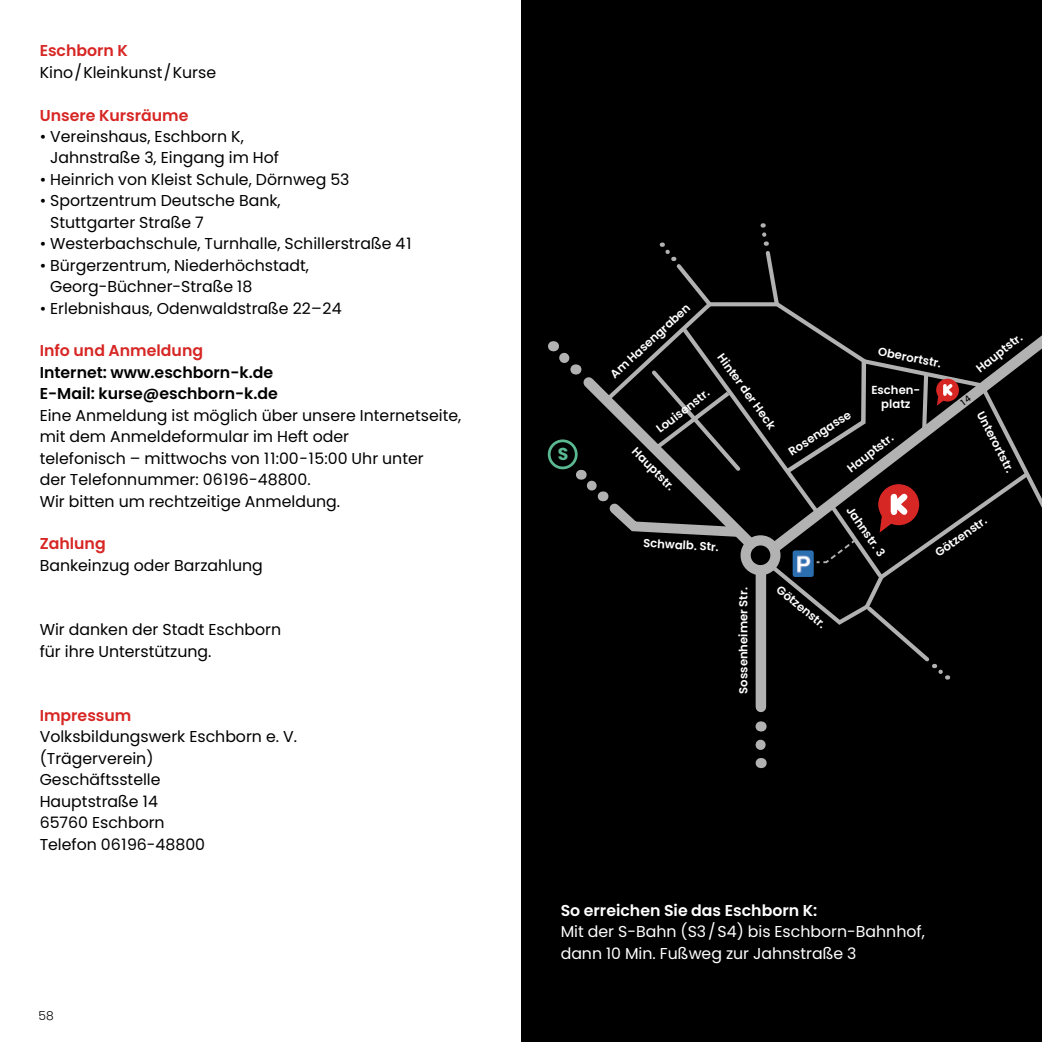
<style>
.page{position:relative;width:1042px;height:1042px;background:#fff}
.page>*{position:absolute;margin:0;border:0;box-sizing:border-box;transform-origin:0 0}
.t1{font:700 17.32px "Poppins";color:#5ab991}
.t2{font:15.75px/21.3px "Poppins";color:#000}
.t3{font:15.75px/21.3px "Poppins";color:#fff}
.t4{font:600 15.75px "Poppins";color:#d72725}
.t5{font:600 15.75px/21.3px "Poppins";color:#000}
.t6{font:600 15.75px "Poppins";color:#fff}
.t7{font:300 12.25px "Poppins";color:#000}
.t8{font:600 11.72px/14px "Poppins";color:#fff;text-align:center}
.t9{font:600 11.55px "Poppins";color:#fff}
</style>
<div class="page">
<div style="left:521px;top:0;width:521px;height:1042px;background:#000"></div>
<div style="left:548px;top:439px;width:29px;height:30px;border:3px solid #5ab991;border-radius:50%"></div>
<div style="left:755px;top:571px;width:11px;height:136px;background:#b2b2b2"></div>
<svg style="left:755px;top:745px;width:11px;height:23px"></svg>
<svg style="left:550px;top:223px;width:492px;height:457px"></svg>
<p class="t4" style="left:40px;top:42px;width:90px">Eschborn K</p>
<p class="t2" style="left:40px;top:62px;width:178px">Kino/Kleinkunst/Kurse</p>
<p class="t4" style="left:40px;top:106px;width:150px">Unsere Kursräume</p>
<p class="t2" style="left:50px;top:126px;width:230px;text-indent:-10px">• Vereinshaus, Eschborn K,<br>Jahnstraße 3, Eingang im Hof</p>
<p class="t2" style="left:40px;top:169px;width:311px">• Heinrich von Kleist Schule, Dörnweg 53</p>
<p class="t2" style="left:50px;top:190px;width:232px;text-indent:-10px">• Sportzentrum Deutsche Bank,<br>Stuttgarter Straße 7</p>
<p class="t2" style="left:40px;top:233px;width:373px">• Westerbachschule, Turnhalle, Schillerstraße 41</p>
<p class="t2" style="left:50px;top:254px;width:260px;text-indent:-10px">• Bürgerzentrum, Niederhöchstadt,<br>Georg-Büchner-Straße 18</p>
<p class="t2" style="left:40px;top:297px;width:303px">• Erlebnishaus, Odenwaldstraße 22–24</p>
<p class="t4" style="left:40px;top:342px;width:165px">Info und Anmeldung</p>
<p class="t5" style="left:40px;top:362px;width:240px">Internet: www.eschborn-k.de<br>E-Mail: kurse@eschborn-k.de</p>
<p class="t2" style="left:40px;top:405px;width:423px">Eine Anmeldung ist möglich über unsere Internetseite, mit dem Anmeldeformular im Heft oder<br>telefonisch – mittwochs von 11:00-15:00 Uhr unter<br>der Telefonnummer: 06196-48800.<br>Wir bitten um rechtzeitige Anmeldung.</p>
<p class="t4" style="left:40px;top:535px;width:68px">Zahlung</p>
<p class="t2" style="left:40px;top:555px;width:225px">Bankeinzug oder Barzahlung</p>
<p class="t2" style="left:40px;top:619px;width:243px">Wir danken der Stadt Eschborn für ihre Unterstützung.</p>
<p class="t4" style="left:40px;top:706px;width:93px">Impressum</p>
<p class="t2" style="left:40px;top:726px;width:259px">Volksbildungswerk Eschborn e. V. (Trägerverein)<br>Geschäftsstelle<br>Hauptstraße 14<br>65760 Eschborn<br>Telefon 06196-48800</p>
<p class="t7" style="left:38px;top:1008px;width:17px">58</p>
<p class="t1" style="left:558px;top:444px;width:12px">S</p>
<p class="t8" style="left:607px;top:371px;width:105px;rotate:-43deg">Am Hasengraben</p>
<p class="t8" style="left:653px;top:425px;width:65px;rotate:-38deg">Louisenstr.</p>
<p class="t8" style="left:726px;top:351px;width:92px;rotate:54deg">Hinter der Heck</p>
<p class="t8" style="left:880px;top:344px;width:66px;rotate:12deg">Oberortstr.</p>
<p class="t8" style="left:871px;top:383px;width:50px">Eschen&shy;platz</p>
<p class="t8" style="left:786px;top:446px;width:73px;rotate:-33deg">Rosengasse</p>
<p class="t9" style="left:844px;top:464px;width:56px;rotate:-38deg">Hauptstr.</p>
<p class="t8" style="left:639px;top:444px;width:56px;rotate:45deg">Hauptstr.</p>
<p class="t9" style="left:973px;top:364px;width:56px;rotate:-38deg">Hauptstr.</p>
<p class="t9" style="left:986px;top:409px;width:69px;rotate:63deg">Unterortstr.</p>
<p class="t8" style="left:644px;top:536px;width:77px;rotate:3deg">Schwalb. Str.</p>
<p class="t8" style="left:736px;top:693px;width:108px;rotate:-90deg">Sossenheimer Str.</p>
<p class="t8" style="left:783px;top:582px;width:61px;rotate:40deg">Götzenstr.</p>
<p class="t8" style="left:855px;top:503px;width:60px;rotate:55deg">Jahnstr. 3</p>
<p class="t8" style="left:932px;top:548px;width:61px;rotate:-35deg">Götzenstr.</p>
<p class="t6" style="left:561px;top:901px;width:258px">So erreichen Sie das Eschborn K:</p>
<p class="t3" style="left:561px;top:921px;width:366px">Mit der S-Bahn (S3/S4) bis Eschborn-Bahnhof, dann 10 Min. Fußweg zur Jahnstraße 3</p>
</div>
